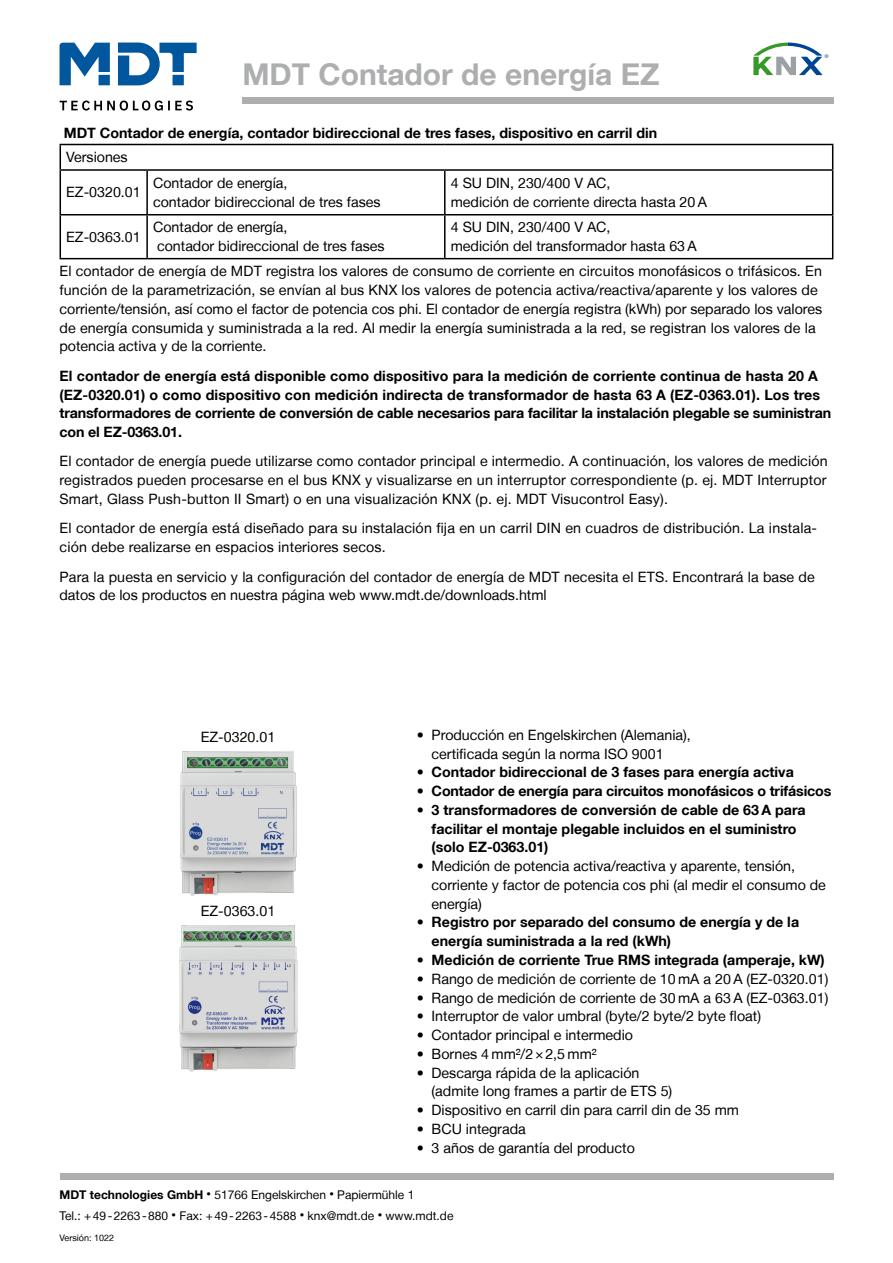
<style>
.page{position:relative;width:893px;height:1263px;background:#fff}
.page>*{position:absolute;margin:0;border:0;box-sizing:border-box;transform-origin:0 0}
.t1{font:700 30px "Helvetica Neue LT";color:#adaeb0}
.t2{font:14.25px/18.8px "Helvetica Neue LT";color:#000}
.t3{font:700 14.25px/18.8px "Helvetica Neue LT";color:#000}
.t4{font:12px/21px "Helvetica Neue LT";color:#000}
.t5{font:9px "Helvetica Neue LT";color:#000}
.t6{font:5.1px "Arial";color:#004494}
.s1{font-weight:700}
.s2{font-size:9px}
</style>
<div class="page">
<svg style="left:61px;top:145px;width:771px;height:113px"></svg>
<svg style="left:832px;top:145px;width:1px;height:24px"></svg>
<hr style="left:60px;top:144px;width:87px;height:1px;background:#000">
<svg style="left:60px;top:145px;width:1px;height:24px"></svg>
<hr style="left:147px;top:144px;width:298px;height:1px;background:#000">
<hr style="left:445px;top:144px;width:388px;height:1px;background:#000">
<hr style="left:60px;top:169px;width:87px;height:2px;background:#000">
<hr style="left:60px;top:171px;width:1px;height:43px;background:#000">
<hr style="left:147px;top:169px;width:298px;height:2px;background:#000">
<hr style="left:146px;top:171px;width:2px;height:43px;background:#000">
<hr style="left:445px;top:169px;width:388px;height:2px;background:#000">
<hr style="left:444px;top:171px;width:2px;height:43px;background:#000">
<hr style="left:832px;top:171px;width:1px;height:43px;background:#000">
<hr style="left:60px;top:214px;width:87px;height:1px;background:#000">
<hr style="left:60px;top:215px;width:1px;height:43px;background:#000">
<hr style="left:147px;top:214px;width:298px;height:1px;background:#000">
<hr style="left:146px;top:215px;width:2px;height:43px;background:#000">
<hr style="left:445px;top:214px;width:388px;height:1px;background:#000">
<hr style="left:444px;top:215px;width:2px;height:43px;background:#000">
<hr style="left:832px;top:215px;width:1px;height:43px;background:#000">
<hr style="left:60px;top:258px;width:87px;height:1px;background:#000">
<hr style="left:147px;top:258px;width:298px;height:1px;background:#000">
<hr style="left:445px;top:258px;width:388px;height:1px;background:#000">
<img style="left:179px;top:925px;width:119px;height:147px">
<img style="left:180px;top:751px;width:117px;height:145px">
<div style="left:60px;top:1174px;width:773px;height:6px;background:#adaeb0"></div>
<svg style="left:60px;top:43px;width:137px;height:42px"></svg>
<svg style="left:60px;top:100px;width:133px;height:11px"></svg>
<div style="left:242px;top:98px;width:591px;height:6px;background:#adaeb0"></div>
<svg style="left:753px;top:43px;width:70px;height:32px"></svg>
<p class="t6" style="left:825px;top:53px;width:5px">®</p>
<h1 class="t1" style="left:242px;top:56px;width:419px">MDT Contador de energía EZ</h1>
<p class="t3" style="left:64px;top:123px;width:595px">MDT Contador de energía, contador bidireccional de tres fases, dispositivo en carril din</p>
<p class="t2" style="left:66px;top:148px;width:63px">Versiones</p>
<p class="t2" style="left:66px;top:183px;width:76px">EZ‑0320.01</p>
<p class="t2" style="left:153px;top:173px;width:229px">Contador de energía,<br>contador bidireccional de tres fases</p>
<p class="t2" style="left:451px;top:173px;width:258px">4 SU DIN, 230/400 V AC,<br>medición de corriente directa hasta 20 A</p>
<p class="t2" style="left:66px;top:227px;width:76px">EZ‑0363.01</p>
<p class="t2" style="left:153px;top:218px;width:233px">Contador de energía,<br>contador bidireccional de tres fases</p>
<p class="t2" style="left:451px;top:218px;width:247px">4 SU DIN, 230/400 V AC,<br>medición del transformador hasta 63 A</p>
<p class="t2" style="left:60px;top:262px;width:764px">El contador de energía de MDT registra los valores de consumo de corriente en circuitos monofásicos o trifásicos. En función de la parametrización, se envían al bus KNX los valores de potencia activa/reactiva/aparente y los valores de corriente/tensión, así como el factor de potencia cos phi. El contador de energía registra (kWh) por separado los valores de energía consumida y suministrada a la red. Al medir la energía suministrada a la red, se registran los valores de la potencia activa y de la corriente.</p>
<p class="t3" style="left:60px;top:366px;width:773px">El contador de energía está disponible como dispositivo para la medición de corriente continua de hasta 20 A (EZ‑0320.01) o como dispositivo con medición indirecta de transformador de hasta 63 A (EZ‑0363.01). Los tres transformadores de corriente de conversión de cable necesarios para facilitar la instalación plegable se suministran con el EZ‑0363.01.</p>
<p class="t2" style="left:60px;top:452px;width:770px;text-align:justify">El contador de energía puede utilizarse como contador principal e intermedio. A continuación, los valores de medición registrados pueden procesarse en el bus KNX y visualizarse en un interruptor correspondiente (p. ej. MDT Interruptor Smart, Glass Push-button II Smart) o en una visualización KNX (p. ej. MDT Visucontrol Easy).</p>
<p class="t2" style="left:60px;top:519px;width:759px">El contador de energía está diseñado para su instalación fija en un carril DIN en cuadros de distribución. La instala‑ ción debe realizarse en espacios interiores secos.</p>
<p class="t2" style="left:60px;top:567px;width:757px">Para la puesta en servicio y la configuración del contador de energía de MDT necesita el ETS. Encontrará la base de datos de los productos en nuestra página web www.mdt.de/downloads.html</p>
<p class="t2" style="left:201px;top:727px;width:76px">EZ‑0320.01</p>
<p class="t2" style="left:432px;top:725px;width:261px;text-indent:-15px">• Producción en Engelskirchen (Alemania), certificada según la norma ISO 9001</p>
<p class="t3" style="left:417px;top:763px;width:379px">• Contador bidireccional de 3 fases para energía activa</p>
<p class="t3" style="left:417px;top:781px;width:416px">• Contador de energía para circuitos monofásicos o trifásicos</p>
<p class="t3" style="left:432px;top:800px;width:376px;text-indent:-15px">• 3 transformadores de conversión de cable de 63 A para facilitar el montaje plegable incluidos en el suministro (solo EZ‑0363.01)</p>
<p class="t2" style="left:432px;top:856px;width:396px;text-indent:-15px">• Medición de potencia activa/reactiva y aparente, tensión, corriente y factor de potencia cos phi (al medir el consumo de energía)</p>
<p class="t3" style="left:432px;top:913px;width:369px;text-indent:-15px">• Registro por separado del consumo de energía y de la energía suministrada a la red (kWh)</p>
<p class="t3" style="left:417px;top:950px;width:410px">• Medición de corriente True RMS integrada (amperaje, kW)</p>
<p class="t2" style="left:417px;top:969px;width:413px">• Rango de medición de corriente de 10 mA a 20 A (EZ‑0320.01)</p>
<p class="t2" style="left:417px;top:988px;width:413px">• Rango de medición de corriente de 30 mA a 63 A (EZ‑0363.01)</p>
<p class="t2" style="left:417px;top:1006px;width:346px">• Interruptor de valor umbral (byte/2 byte/2 byte float)</p>
<p class="t2" style="left:417px;top:1025px;width:218px">• Contador principal e intermedio</p>
<p class="t2" style="left:417px;top:1044px;width:181px">• Bornes 4 mm²/2×2,5 mm²</p>
<p class="t2" style="left:432px;top:1063px;width:242px;text-indent:-15px">• Descarga rápida de la aplicación (admite long frames a partir de ETS 5)</p>
<p class="t2" style="left:417px;top:1100px;width:324px">• Dispositivo en carril din para carril din de 35 mm</p>
<p class="t2" style="left:417px;top:1119px;width:111px">• BCU integrada</p>
<p class="t2" style="left:417px;top:1138px;width:220px">• 3 años de garantía del producto</p>
<p class="t4" style="left:60px;top:1183px;width:395px"><span class="s1">MDT technologies GmbH</span> <span class="s2">•</span> 51766 Engelskirchen <span class="s2">•</span> Papiermühle 1<br>Tel.: +49-2263-880 <span class="s2">•</span> Fax: +49-2263-4588 <span class="s2">•</span> knx@mdt.de <span class="s2">•</span> www.mdt.de</p>
<p class="t5" style="left:60px;top:1232px;width:56px">Versión: 1022</p>
<p class="t2" style="left:201px;top:901px;width:76px">EZ‑0363.01</p>
</div>
